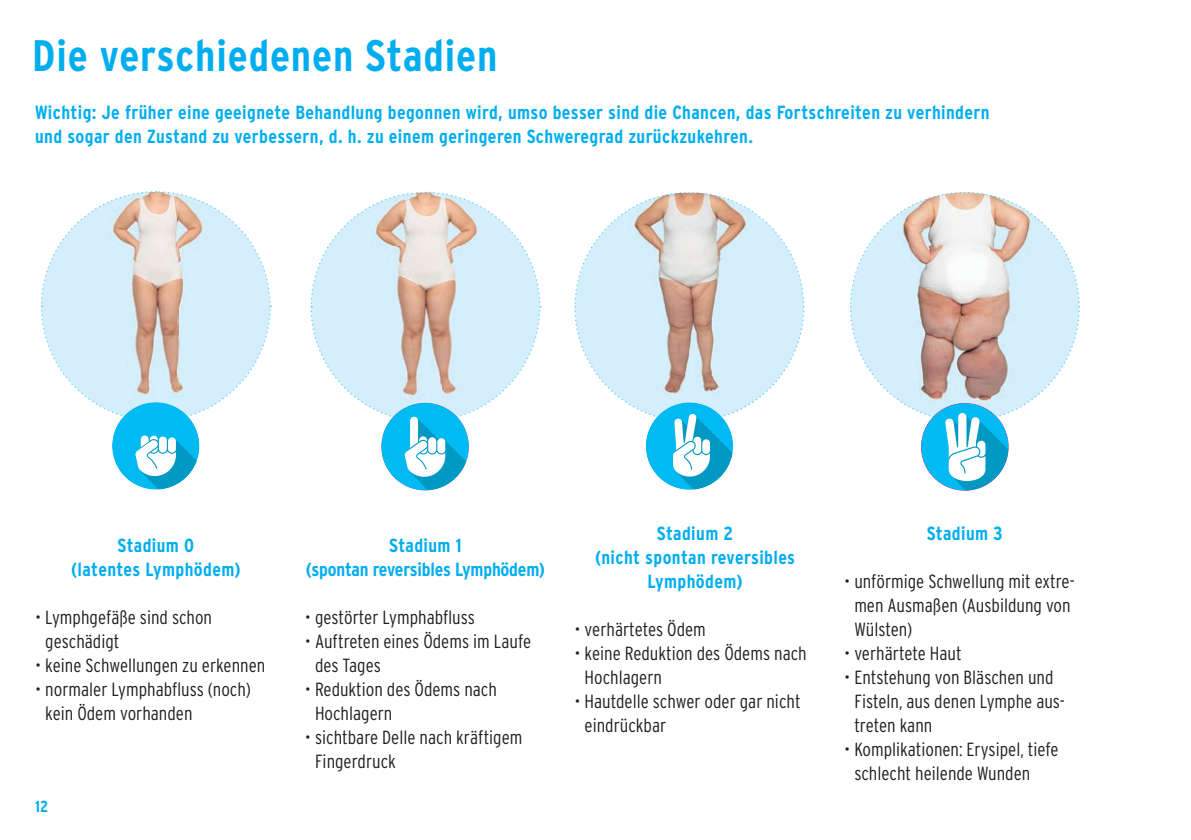
<style>
.page{position:relative;width:1191px;height:840px;background:#fff}
.page>*{position:absolute;margin:0;border:0;box-sizing:border-box;transform-origin:0 0}
.t1{font:700 condensed 44px "Interstate";letter-spacing:.02em;color:#00aeef}
.t2{font:300 condensed 19px/24px "Interstate";color:#231f20}
.t3{font:700 condensed 19px/24px "Interstate";letter-spacing:.02em;color:#00aeef;text-align:center}
.t4{font:700 condensed 19px/24px "Interstate";letter-spacing:-.01em;color:#00aeef;text-align:center}
.t5{font:700 condensed 16px "Interstate";color:#00aeef}
</style>
<div class="page">
<svg style="left:40px;top:191px;width:232px;height:230px"></svg>
<div style="left:112px;top:402px;width:87px;height:87px;background:#00baf1;border-radius:50%"></div>
<svg style="left:135px;top:435px;width:62px;height:54px"></svg>
<svg style="left:310px;top:191px;width:231px;height:299px"></svg>
<svg style="left:574px;top:191px;width:231px;height:298px"></svg>
<svg style="left:849px;top:191px;width:231px;height:299px"></svg>
<h1 class="t1" style="left:32px;top:32px;width:466px">Die verschiedenen Stadien</h1>
<p class="t3" style="left:35px;top:101px;width:956px;text-align:left">Wichtig: Je früher eine geeignete Behandlung begonnen wird, umso besser sind die Chancen, das Fortschreiten zu verhindern und sogar den Zustand zu verbessern, d. h. zu einem geringeren Schweregrad zurückzukehren.</p>
<p class="t3" style="left:71px;top:533px;width:171px">Stadium 0<br>(latentes Lymphödem)</p>
<p class="t2" style="left:45px;top:605px;width:168px;text-indent:-10px">• Lymphgefäße sind schon geschädigt</p>
<p class="t2" style="left:35px;top:653px;width:232px">• keine Schwellungen zu erkennen</p>
<p class="t2" style="left:45px;top:677px;width:207px;text-indent:-10px">• normaler Lymphabfluss (noch) kein Ödem vorhanden</p>
<p class="t5" style="left:35px;top:797px;width:15px">12</p>
<p class="t4" style="left:306px;top:533px;width:241px">Stadium 1<br>(spontan reversibles Lymphödem)</p>
<p class="t2" style="left:305px;top:605px;width:172px">• gestörter Lymphabfluss</p>
<p class="t2" style="left:315px;top:629px;width:218px;text-indent:-10px">• Auftreten eines Ödems im Laufe des Tages</p>
<p class="t2" style="left:315px;top:677px;width:183px;text-indent:-10px">• Reduktion des Ödems nach<br>Hochlagern</p>
<p class="t2" style="left:315px;top:725px;width:209px;text-indent:-10px">• sichtbare Delle nach kräftigem<br>Fingerdruck</p>
<p class="t3" style="left:595px;top:521px;width:201px">Stadium 2<br>(nicht spontan reversibles<br>Lymphödem)</p>
<p class="t2" style="left:574px;top:617px;width:133px">• verhärtetes Ödem</p>
<p class="t2" style="left:584px;top:641px;width:224px;text-indent:-10px">• keine Reduktion des Ödems nach<br>Hochlagern</p>
<p class="t2" style="left:584px;top:689px;width:217px;text-indent:-10px">• Hautdelle schwer oder gar nicht eindrückbar</p>
<p class="t3" style="left:926px;top:521px;width:78px">Stadium 3</p>
<p class="t2" style="left:854px;top:569px;width:222px;text-indent:-10px">• unförmige Schwellung mit extre&shy;men Ausmaßen (Ausbildung von<br>Wülsten)</p>
<p class="t2" style="left:844px;top:641px;width:119px">• verhärtete Haut</p>
<p class="t2" style="left:854px;top:665px;width:212px;text-indent:-10px">• Entstehung von Bläschen und<br>Fisteln, aus denen Lymphe aus&shy;treten kann</p>
<p class="t2" style="left:854px;top:737px;width:206px;text-indent:-10px">• Komplikationen: Erysipel, tiefe schlecht heilende Wunden</p>
</div>
